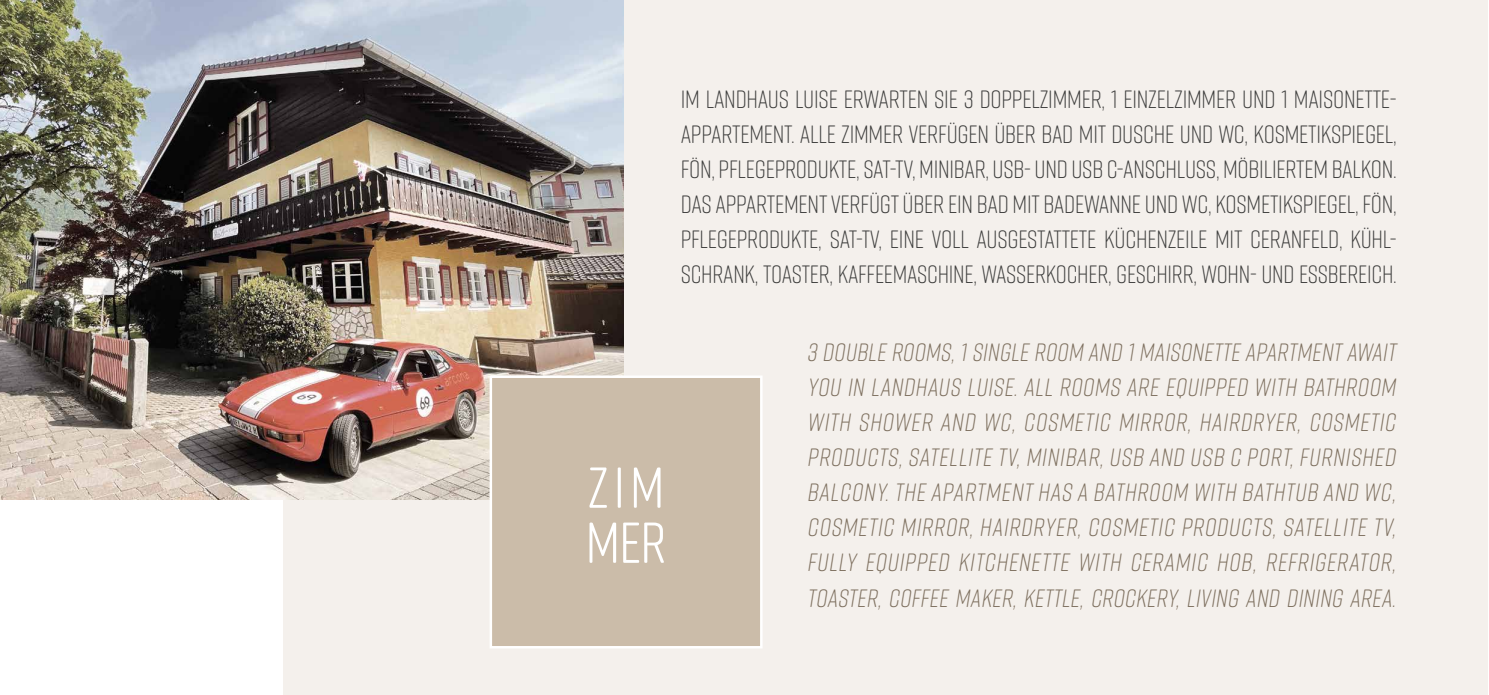
<style>
.page{position:relative;width:1489px;height:695px;background:#fff}
.page>*{position:absolute;margin:0;border:0;box-sizing:border-box;transform-origin:0 0}
.t1{font:57.5px/55px "Rift Soft";letter-spacing:.04em;color:#fff}
.t2{font:300 25px/35px "Rift Soft";letter-spacing:-.01em;color:#3c3c3b;text-align:justify}
.t3{font:italic 300 25px/35px "Rift Soft";color:#7d6f5e;text-align:justify}
</style>
<div class="page">
<div style="left:283px;top:0;width:1204px;height:694px;background:#f4f0ec"></div>
<img style="left:0;top:0;width:624px;height:500px">
<div style="left:489px;top:375px;width:273px;height:273px;background:#cbbca9;border:2px solid #fff"></div>
<p class="t2" style="left:680px;top:80px;width:717px">IM LANDHAUS LUISE ERWARTEN SIE 3 DOPPELZIMMER, 1 EINZELZIMMER UND 1 MAISONETTE-APPARTEMENT. ALLE ZIMMER VERFÜGEN ÜBER BAD MIT DUSCHE UND WC, KOSMETIKSPIEGEL, FÖN, PFLEGEPRODUKTE, SAT-TV, MINIBAR, USB- UND USB C-ANSCHLUSS, MÖBILIERTEM BALKON.<br>DAS APPARTEMENT VERFÜGT ÜBER EIN BAD MIT BADEWANNE UND WC, KOSMETIKSPIEGEL, FÖN, PFLEGEPRODUKTE, SAT-TV, EINE VOLL AUSGESTATTETE KÜCHENZEILE MIT CERANFELD, KÜHL-SCHRANK, TOASTER, KAFFEEMASCHINE, WASSERKOCHER, GESCHIRR, WOHN- UND ESSBEREICH.</p>
<h1 class="t1" style="left:585px;top:457px;width:82px">ZIM<br>MER</h1>
<p class="t3" style="left:806px;top:333px;width:595px">3 DOUBLE ROOMS,1SINGLE ROOM AND 1MAISONETTE APARTMENTAWAIT YOU IN LANDHAUS LUISE.ALLROOMS ARE EQUIPPED WITH BATHROOM WITH SHOWER AND WC, COSMETIC MIRROR, HAIRDRYER, COSMETIC PRODUCTS,SATELLITE TV,MINIBAR,USB AND USB C PORT,FURNISHED BALCONY.THE APARTMENT HAS A BATHROOM WITH BATHTUB AND WC, COSMETIC MIRROR,HAIRDRYER,COSMETIC PRODUCTS,SATELLITE TV, FULLY EQUIPPED KITCHENETTE WITH CERAMIC HOB, REFRIGERATOR, TOASTER, COFFEE MAKER, KETTLE, CROCKERY, LIVING AND DINING AREA.</p>
</div>
